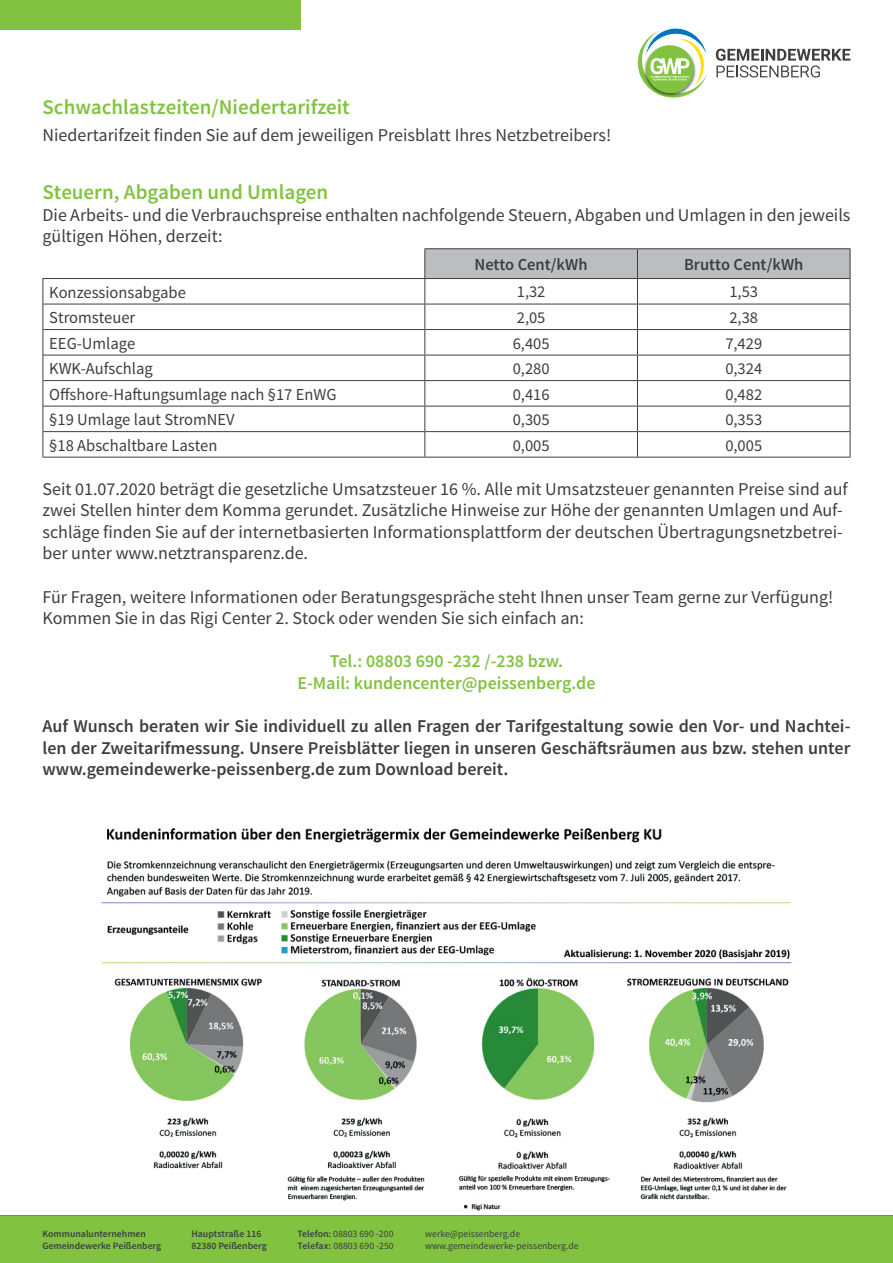
<style>
.page{position:relative;width:893px;height:1263px;background:#fff}
.page>*{position:absolute;margin:0;border:0;box-sizing:border-box;transform-origin:0 0}
.t1{font:600 21px "Source Sans Pro";color:#81c340}
.t2{font:18px/21.6px "Source Sans Pro";color:#3e3e3f}
.t3{font:600 18px/21.6px "Source Sans Pro";color:#3e3e3f;text-align:justify}
.t4{font:600 18px/21.6px "Source Sans Pro";color:#81c340;text-align:center}
.t5{font:16.8px "Source Sans Pro";color:#3e3e3f}
.t6{font:600 16.8px "Source Sans Pro";color:#3e3e3f}
.t7{font:16.5px "Source Sans Pro";color:#3e3e3f}
.t8{font:9.75px/11.7px "Source Sans Pro";color:#3e3e3f}
.t9{font:600 9.75px/11.7px "Source Sans Pro";color:#3e3e3f}
.s1{font-weight:600}
</style>
<div class="page">
<hr style="left:0;top:1215px;width:893px;height:1px;background:#3e3e3f">
<svg style="left:716px;top:49px;width:134px;height:29px"></svg>
<svg style="left:638px;top:29px;width:69px;height:69px"></svg>
<div style="left:0;top:0;width:301px;height:30px;background:#81c340"></div>
<div style="left:0;top:1216px;width:893px;height:47px;background:#81c340"></div>
<svg style="left:43px;top:279px;width:1px;height:178px"></svg>
<hr style="left:424px;top:457px;width:213px;height:1px;background:#3e3e3f">
<hr style="left:637px;top:457px;width:213px;height:1px;background:#3e3e3f">
<hr style="left:43px;top:304px;width:381px;height:1px;background:#3e3e3f">
<hr style="left:43px;top:329px;width:381px;height:1px;background:#3e3e3f">
<hr style="left:43px;top:355px;width:381px;height:1px;background:#3e3e3f">
<hr style="left:43px;top:380px;width:381px;height:1px;background:#3e3e3f">
<hr style="left:43px;top:406px;width:381px;height:1px;background:#3e3e3f">
<hr style="left:43px;top:431px;width:381px;height:1px;background:#3e3e3f">
<hr style="left:43px;top:457px;width:381px;height:1px;background:#3e3e3f">
<hr style="left:424px;top:248px;width:213px;height:1px;background:#3e3e3f">
<hr style="left:637px;top:248px;width:213px;height:1px;background:#3e3e3f">
<hr style="left:43px;top:278px;width:382px;height:1px;background:#3e3e3f">
<svg style="left:424px;top:249px;width:427px;height:208px"></svg>
<hr style="left:850px;top:249px;width:1px;height:30px;background:#3e3e3f">
<img style="left:102px;top:828px;width:689px;height:383px">
<p class="t1" style="left:43px;top:93px;width:309px">Schwachlastzeiten/Niedertarifzeit</p>
<p class="t2" style="left:43px;top:124px;width:570px">Niedertarifzeit finden Sie auf dem jeweiligen Preisblatt Ihres Netzbetreibers!</p>
<p class="t1" style="left:43px;top:179px;width:287px">Steuern, Abgaben und Umlagen</p>
<p class="t2" style="left:43px;top:204px;width:809px">Die Arbeits- und die Verbrauchspreise enthalten nachfolgende Steuern, Abgaben und Umlagen in den jeweils gültigen Höhen, derzeit:</p>
<p class="t6" style="left:475px;top:254px;width:115px">Netto Cent/kWh</p>
<p class="t6" style="left:684px;top:254px;width:121px">Brutto Cent/kWh</p>
<p class="t5" style="left:49px;top:282px;width:138px">Konzessionsabgabe</p>
<p class="t7" style="left:517px;top:282px;width:30px">1,32</p>
<p class="t7" style="left:729px;top:282px;width:30px">1,53</p>
<p class="t5" style="left:49px;top:307px;width:87px">Stromsteuer</p>
<p class="t7" style="left:517px;top:307px;width:30px">2,05</p>
<p class="t7" style="left:729px;top:307px;width:30px">2,38</p>
<p class="t5" style="left:49px;top:333px;width:87px">EEG-Umlage</p>
<p class="t7" style="left:513px;top:333px;width:38px">6,405</p>
<p class="t7" style="left:725px;top:333px;width:38px">7,429</p>
<p class="t5" style="left:49px;top:358px;width:105px">KWK-Aufschlag</p>
<p class="t7" style="left:513px;top:358px;width:38px">0,280</p>
<p class="t7" style="left:725px;top:358px;width:38px">0,324</p>
<p class="t5" style="left:49px;top:384px;width:289px">Offshore-Haftungsumlage nach §17 EnWG</p>
<p class="t7" style="left:513px;top:384px;width:38px">0,416</p>
<p class="t7" style="left:725px;top:384px;width:38px">0,482</p>
<p class="t5" style="left:49px;top:409px;width:187px">§19 Umlage laut StromNEV</p>
<p class="t7" style="left:513px;top:409px;width:38px">0,305</p>
<p class="t7" style="left:725px;top:409px;width:38px">0,353</p>
<p class="t5" style="left:49px;top:435px;width:170px">§18 Abschaltbare Lasten</p>
<p class="t7" style="left:513px;top:435px;width:38px">0,005</p>
<p class="t7" style="left:725px;top:435px;width:38px">0,005</p>
<p class="t2" style="left:43px;top:478px;width:807px">Seit 01.07.2020 beträgt die gesetzliche Umsatzsteuer 16 %. Alle mit Umsatzsteuer genannten Preise sind auf zwei Stellen hinter dem Komma gerundet. Zusätzliche Hinweise zur Höhe der genannten Umlagen und Auf&shy;schläge finden Sie auf der internetbasierten Informationsplattform der deutschen Übertragungsnetzbetrei&shy;ber unter www.netztransparenz.de.</p>
<p class="t2" style="left:43px;top:586px;width:792px">Für Fragen, weitere Informationen oder Beratungsgespräche steht Ihnen unser Team gerne zur Verfügung!<br>Kommen Sie in das Rigi Center 2. Stock oder wenden Sie sich einfach an:</p>
<p class="t4" style="left:297px;top:651px;width:300px">Tel.: 08803 690 -232 /-238 bzw.<br>E-Mail: kundencenter@peissenberg.de</p>
<p class="t3" style="left:43px;top:716px;width:809px">Auf Wunsch beraten wir Sie individuell zu allen Fragen der Tarifgestaltung sowie den Vor- und Nachtei&shy;len der Zweitarifmessung. Unsere Preisblätter liegen in unseren Geschäftsräumen aus bzw. stehen unter www.gemeindewerke-peissenberg.de zum Download bereit.</p>
<p class="t9" style="left:43px;top:1228px;width:120px">Kommunalunternehmen<br>Gemeindewerke Peißenberg</p>
<p class="t9" style="left:191px;top:1228px;width:77px">Hauptstraße 116<br>82380 Peißenberg</p>
<p class="t8" style="left:298px;top:1228px;width:98px"><span class="s1">Telefon:</span> 08803 690 -200<br><span class="s1">Telefax:</span> 08803 690 -250</p>
<p class="t8" style="left:425px;top:1228px;width:155px">werke@peissenberg.de www.gemeindewerke-peissenberg.de</p>
</div>
